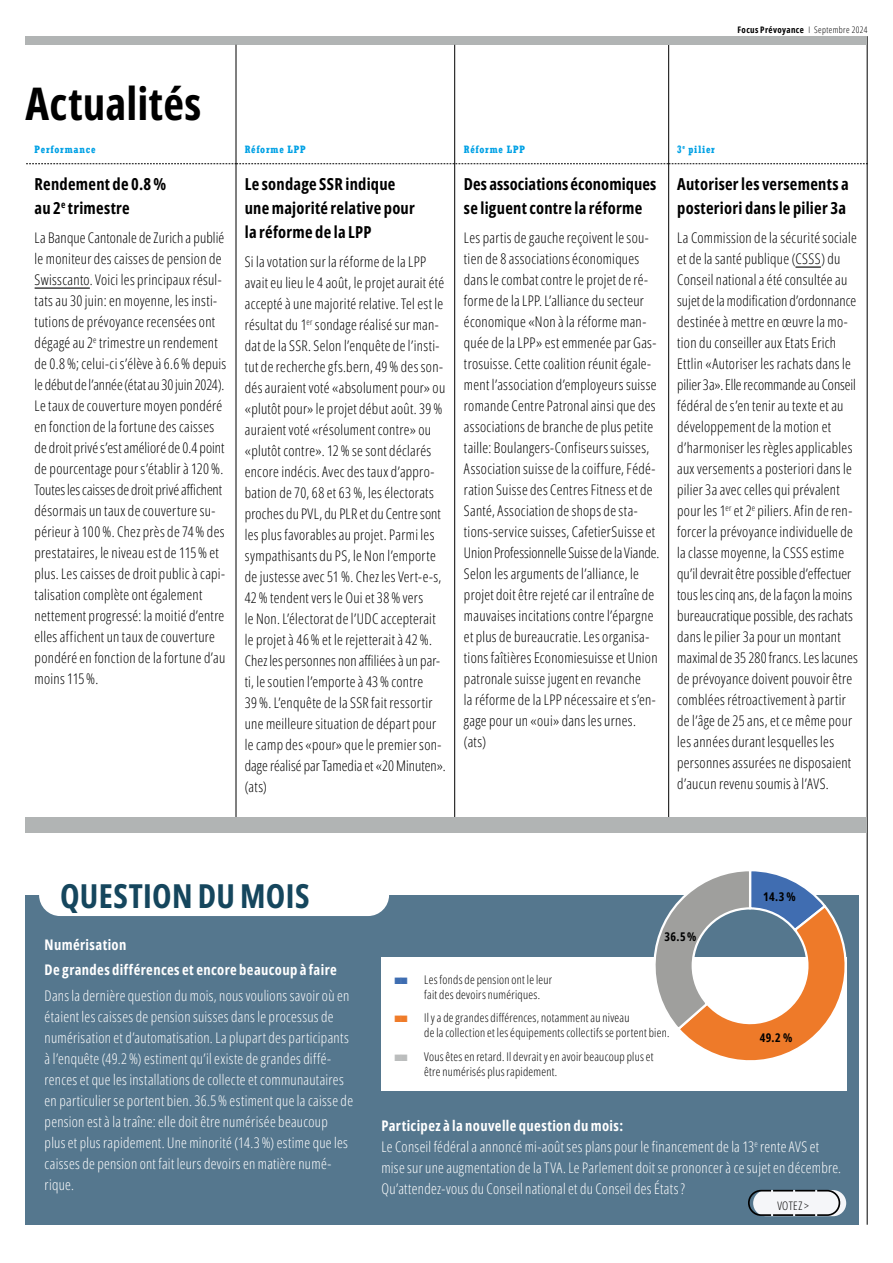
<style>
.page{position:relative;width:893px;height:1263px;background:#fff}
.page>*{position:absolute;margin:0;border:0;box-sizing:border-box;transform-origin:0 0}
.t1{font:700 45px "Open Sans Condensed";letter-spacing:.005em;color:#000}
.t2{font:700 33px "Open Sans Condensed";letter-spacing:.01em;color:#15465d}
.t3{font:700 16.5px/24px "Open Sans Condensed";letter-spacing:.015em;color:#000}
.t4{font:300 14.7px/21px "Open Sans Condensed";letter-spacing:.02em;color:#000}
.t5{font:300 14.7px/21px "Open Sans Condensed";letter-spacing:.02em;color:#fff}
.t6{font:700 14.7px/25.2px "Open Sans Condensed";letter-spacing:.025em;color:#fff}
.t7{font:300 12px/15px "Open Sans Condensed";letter-spacing:.02em;color:#000}
.t8{font:700 12px "Open Sans Condensed";color:#000}
.t9{font:12px "Lucida Console";color:#3e6db1}
.t10{font:12px "Lucida Console";color:#ef7b29}
.t11{font:12px "Lucida Console";color:#bbbdbd}
.t12{font:300 11.7px "Open Sans Condensed";letter-spacing:.035em;color:#000}
.t13{font:700 condensed 10.5px "Rockwell";letter-spacing:.07em;color:#00a1e5}
.t14{font:700 9px "Open Sans Condensed";letter-spacing:.04em;color:#000}
.s1{font-weight:300}
.s2{font-weight:700}
</style>
<div class="page">
<hr style="left:867px;top:36px;width:1px;height:1189px;background:#000">
<hr style="left:668px;top:36px;width:1px;height:786px;background:#000">
<div style="left:26px;top:36px;width:841px;height:9px;background:#b1b4b4"></div>
<div style="left:26px;top:895px;width:833px;height:330px;background:#55778e"></div>
<div style="left:41px;top:864px;width:347px;height:50px;background:#fff;border-radius:20px"></div>
<div style="left:39px;top:863px;width:350px;height:53px;border:3px solid #fff;border-radius:20px"></div>
<div style="left:753px;top:1190px;width:93px;height:26px;background:#f5f6f9;border-radius:13px"></div>
<svg style="left:748px;top:1189px;width:93px;height:28px"></svg>
<div style="left:26px;top:824px;width:841px;height:8px;background:#b1b4b4"></div>
<div style="left:382px;top:957px;width:465px;height:133px;background:#fff"></div>
<svg style="left:653px;top:871px;width:194px;height:190px"></svg>
<hr style="left:236px;top:45px;width:1px;height:777px;background:#000">
<hr style="left:454px;top:45px;width:1px;height:777px;background:#000">
<hr style="left:35px;top:287px;width:55px;height:2px;background:#000">
<svg style="left:26px;top:163px;width:842px;height:1px"></svg>
<hr style="left:795px;top:266px;width:26px;height:2px;background:#000">
<div style="left:26px;top:817px;width:841px;height:9px;background:#b1b4b4"></div>
<p class="t14" style="left:737px;top:24px;width:132px">Focus Prévoyance <span class="s1">I Septembre 2024</span></p>
<h1 class="t1" style="left:26px;top:72px;width:177px">Actualités</h1>
<p class="t13" style="left:35px;top:143px;width:63px">Performance</p>
<p class="t3" style="left:35px;top:171px;width:133px">Rendement de 0.8 % au 2<sup>e</sup> trimestre</p>
<p class="t4" style="left:35px;top:227px;width:193px">La Banque Cantonale de Zurich a publié le moniteur des caisses de pension de Swisscanto. Voici les principaux résul&shy;tats au 30 juin: en moyenne, les insti&shy;tutions de prévoyance recensées ont dégagé au 2<sup>e</sup> trimestre un rendement de 0.8 %; celui-ci s’élève à 6.6% depuis le début de l’année (état au 30 juin 2024).<br>Le taux de couverture moyen pondéré en fonction de la fortune des caisses de droit privé s’est amélioré de 0.4 point de pourcentage pour s’établir à 120 %.<br>Toutes les caisses de droit privé affichent désormais un taux de couverture su&shy;périeur à 100 %. Chez près de 74% des prestataires, le niveau est de 115% et plus. Les caisses de droit public à capi&shy;talisation complète ont également nettement progressé: la moitié d’entre elles affichent un taux de couverture pondéré en fonction de la fortune d’au moins 115%.</p>
<p class="t13" style="left:245px;top:143px;width:63px">Réforme LPP</p>
<p class="t3" style="left:245px;top:171px;width:171px">Le sondage SSR indique une majorité relative pour la réforme de la LPP</p>
<p class="t4" style="left:245px;top:251px;width:202px">Si la votation sur la réforme de la LPP avait eu lieu le 4 août, le projet aurait été accepté à une majorité relative. Tel est le résultat du 1<sup>er</sup> sondage réalisé sur man&shy;dat de la SSR. Selon l’enquête de l’insti&shy;tut de recherche gfs.bern, 49 % des son&shy;dés auraient voté «absolument pour» ou «plutôt pour» le projet début août. 39 % auraient voté «résolument contre» ou «plutôt contre». 12 % se sont déclarés encore indécis. Avec des taux d’appro&shy;bation de 70, 68 et 63 %, les électorats proches du PVL, du PLR et du Centre sont les plus favorables au projet. Parmi les sympathisants du PS, le Non l’emporte de justesse avec 51 %. Chez les Vert-e-s, 42 % tendent vers le Oui et 38 % vers<br>le Non. L’électorat de l’UDC accepterait le projet à 46 % et le rejetterait à 42 %.<br>Chez les personnes non affiliées à un par&shy;ti, le soutien l’emporte à 43 % contre<br>39 %. L’enquête de la SSR fait ressortir une meilleure situation de départ pour le camp des «pour» que le premier son&shy;dage réalisé par Tamedia et «20 Minuten». (ats)</p>
<p class="t13" style="left:464px;top:143px;width:63px">Réforme LPP</p>
<p class="t3" style="left:464px;top:171px;width:194px">Des associations économiques se liguent contre la réforme</p>
<p class="t4" style="left:464px;top:227px;width:197px">Les partis de gauche reçoivent le sou&shy;tien de 8 associations économiques dans le combat contre le projet de ré&shy;forme de la LPP. L’alliance du secteur économique «Non à la réforme man&shy;quée de la LPP» est emmenée par Gas&shy;trosuisse. Cette coalition réunit égale&shy;ment l’association d’employeurs suisse romande Centre Patronal ainsi que des associations de branche de plus petite taille: Boulangers-Confiseurs suisses, Association suisse de la coiffure, Fédé&shy;ration Suisse des Centres Fitness et de Santé, Association de shops de sta&shy;tions-service suisses, CafetierSuisse et Union Professionnelle Suisse de la Viande.<br>Selon les arguments de l’alliance, le projet doit être rejeté car il entraîne de mauvaises incitations contre l’épargne et plus de bureaucratie. Les organisa&shy;tions faîtières Economiesuisse et Union patronale suisse jugent en revanche<br>la réforme de la LPP nécessaire et s’en&shy;gage pour un «oui» dans les urnes. (ats)</p>
<p class="t13" style="left:677px;top:143px;width:39px">3<sup>e</sup> pilier</p>
<p class="t3" style="left:677px;top:171px;width:173px">Autoriser les versements a posteriori dans le pilier 3a</p>
<p class="t4" style="left:677px;top:227px;width:182px">La Commission de la sécurité sociale et de la santé publique (CSSS) du Conseil national a été consultée au sujet de la modification d’ordonnance destinée à mettre en œuvre la mo&shy;tion du conseiller aux Etats Erich Ettlin «Autoriser les rachats dans le pilier 3a». Elle recommande au Conseil fédéral de s’en tenir au texte et au développement de la motion et d’harmoniser les règles applicables aux versements a posteriori dans le pilier 3a avec celles qui prévalent pour les 1<sup>er</sup> et 2<sup>e</sup> piliers. Afin de ren&shy;forcer la prévoyance individuelle de la classe moyenne, la CSSS estime qu’il devrait être possible d’effectuer tous les cinq ans, de la façon la moins bureaucratique possible, des rachats dans le pilier 3a pour un montant maximal de 35 280 francs. Les lacunes de prévoyance doivent pouvoir être comblées rétroactivement à partir de l’âge de 25 ans, et ce même pour les années durant lesquelles les personnes assurées ne disposaient d’aucun revenu soumis à l’AVS.</p>
<h2 class="t2" style="left:60px;top:874px;width:251px">QUESTION DU MOIS</h2>
<p class="t8" style="left:763px;top:888px;width:34px">14.3 %</p>
<p class="t6" style="left:45px;top:932px;width:294px">Numérisation<br>De grandes différences et encore beaucoup à faire</p>
<p class="t5" style="left:45px;top:984px;width:310px">Dans la dernière question du mois, nous voulions savoir où en étaient les caisses de pension suisses dans le processus de numérisation et d’automatisation. La plupart des participants à l’enquête (49.2 %) estiment qu’il existe de grandes diffé&shy;rences et que les installations de collecte et communautaires en particulier se portent bien. 36.5% estiment que la caisse de pension est à la traîne: elle doit être numérisée beaucoup<br>plus et plus rapidement. Une minorité (14.3 %) estime que les caisses de pension ont fait leurs devoirs en matière numé&shy;rique.</p>
<p class="t8" style="left:665px;top:928px;width:33px">36.5%</p>
<p class="t9" style="left:394px;top:974px;width:15px">■■</p>
<p class="t7" style="left:424px;top:972px;width:129px">Les fonds de pension ont le leur fait des devoirs numériques.</p>
<p class="t10" style="left:394px;top:1013px;width:15px">■■</p>
<p class="t7" style="left:424px;top:1010px;width:247px">Il y a de grandes différences, notamment au niveau<br>de la collection et les équipements collectifs se portent bien.</p>
<p class="t11" style="left:394px;top:1051px;width:15px">■■</p>
<p class="t7" style="left:424px;top:1049px;width:231px">Vous êtes en retard. Il devrait y en avoir beaucoup plus et être numérisés plus rapidement.</p>
<p class="t8" style="left:760px;top:1029px;width:34px">49.2 %</p>
<p class="t5" style="left:381px;top:1114px;width:461px"><span class="s2">Participez à la nouvelle question du mois:<br></span>Le Conseil fédéral a annoncé mi-août ses plans pour le financement de la 13<sup>e</sup> rente AVS et mise sur une augmentation de la TVA. Le Parlement doit se prononcer à ce sujet en décembre.<br>Qu’attendez-vous du Conseil national et du Conseil des États ?</p>
<p class="t12" style="left:777px;top:1197px;width:33px">VOTEZ &gt;</p>
</div>
